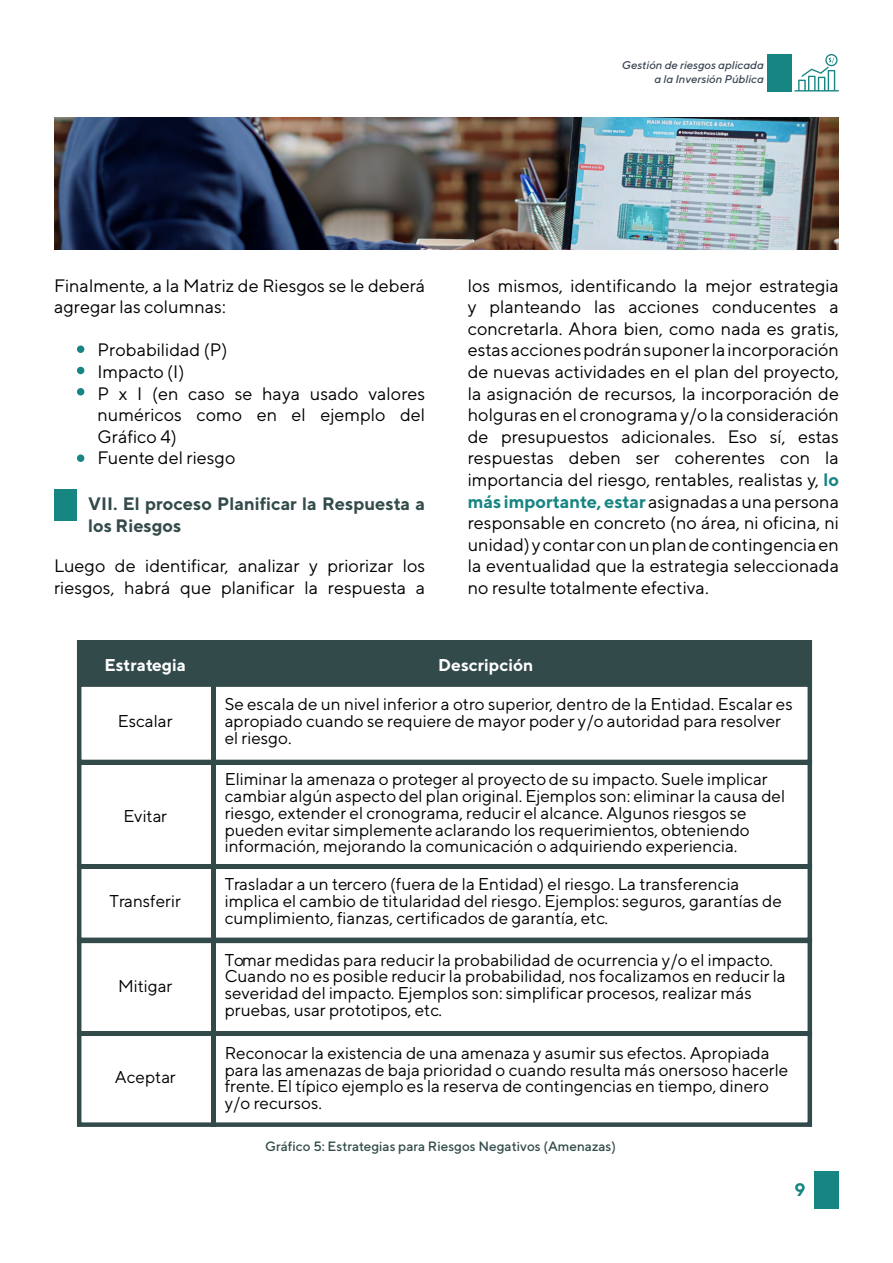
<style>
.page{position:relative;width:893px;height:1263px;background:#fff}
.page>*{position:absolute;margin:0;border:0;box-sizing:border-box;transform-origin:0 0}
.t1{font:18px/21.6px "TT Norms";color:#000}
.t2{font:700 18px/21.6px "TT Norms";color:#334b4b}
.t3{font:700 18px "TT Norms";color:#178582}
.t4{font:17.1px/16.8px "TT Norms";color:#000}
.t5{font:700 17.1px "TT Norms";color:#fff}
.t6{font:500 13.5px "TT Norms";color:#334b4b}
.t7{font:italic 500 11.25px/13.5px "TT Norms";color:#3d4757;text-align:right}
.s1{font-weight:700;color:#178582}
</style>
<div class="page">
<svg style="left:794px;top:54px;width:45px;height:37px"></svg>
<div style="left:767px;top:54px;width:25px;height:38px;background:#178582"></div>
<div style="left:815px;top:1171px;width:24px;height:38px;background:#178582"></div>
<div style="left:54px;top:489px;width:23px;height:31px;background:#178582"></div>
<div style="left:77px;top:345px;width:7px;height:8px;background:#178582;border-radius:50%"></div>
<div style="left:77px;top:367px;width:7px;height:7px;background:#178582;border-radius:50%"></div>
<div style="left:77px;top:388px;width:7px;height:7px;background:#178582;border-radius:50%"></div>
<div style="left:77px;top:454px;width:7px;height:8px;background:#178582;border-radius:50%"></div>
<img style="left:54px;top:117px;width:785px;height:132px">
<div style="left:77px;top:640px;width:137px;height:44px;background:#334a4a"></div>
<div style="left:212px;top:640px;width:600px;height:44px;background:#334a4a"></div>
<svg style="left:76px;top:680px;width:737px;height:447px"></svg>
<p class="t7" style="left:622px;top:58px;width:143px">Gestión de riesgos aplicada a la Inversión Pública</p>
<p class="t1" style="left:54px;top:274px;width:373px">Finalmente, a la Matriz de Riesgos se le deberá agregar las columnas:</p>
<p class="t1" style="left:98px;top:339px;width:329px">Probabilidad (P)<br>Impacto (I)<br>P x I (en caso se haya usado valores numéricos como en el ejemplo del<br>Gráfico 4)<br>Fuente del riesgo</p>
<p class="t2" style="left:88px;top:493px;width:339px">VII. El proceso Planificar la Respuesta a los Riesgos</p>
<p class="t1" style="left:54px;top:555px;width:373px">Luego de identificar, analizar y priorizar los riesgos, habrá que planificar la respuesta a</p>
<p class="t1" style="left:468px;top:274px;width:373px;text-align:justify">los mismos, identificando la mejor estrategia y planteando las acciones conducentes a concretarla. Ahora bien, como nada es gratis, estas acciones podrán suponer la incorporación de nuevas actividades en el plan del proyecto, la asignación de recursos, la incorporación de holguras en el cronograma y/o la consideración de presupuestos adicionales. Eso sí, estas respuestas deben ser coherentes con la importancia del riesgo, rentables, realistas y, <span class="s1">lo más importante, estar</span> asignadas a una persona responsable en concreto (no área, ni oficina, ni unidad) y contar con un plan de contingencia en la eventualidad que la estrategia seleccionada no resulte totalmente efectiva.</p>
<p class="t5" style="left:104px;top:654px;width:83px">Estrategia</p>
<p class="t5" style="left:438px;top:654px;width:96px">Descripción</p>
<p class="t4" style="left:118px;top:713px;width:56px">Escalar</p>
<p class="t4" style="left:123px;top:807px;width:45px">Evitar</p>
<p class="t4" style="left:110px;top:892px;width:73px">Transferir</p>
<p class="t4" style="left:118px;top:977px;width:56px">Mitigar</p>
<p class="t4" style="left:115px;top:1068px;width:62px">Aceptar</p>
<p class="t4" style="left:225px;top:695px;width:569px">Se escala de un nivel inferior a otro superior, dentro de la Entidad. Escalar es apropiado cuando se requiere de mayor poder y/o autoridad para resolver el riesgo.</p>
<p class="t4" style="left:225px;top:771px;width:562px">Eliminar la amenaza o proteger al proyecto de su impacto. Suele implicar cambiar algún aspecto del plan original. Ejemplos son: eliminar la causa del riesgo, extender el cronograma, reducir el alcance. Algunos riesgos se pueden evitar simplemente aclarando los requerimientos, obteniendo información, mejorando la comunicación o adquiriendo experiencia.</p>
<p class="t4" style="left:225px;top:875px;width:559px">Trasladar a un tercero (fuera de la Entidad) el riesgo. La transferencia implica el cambio de titularidad del riesgo. Ejemplos: seguros, garantías de cumplimiento, fianzas, certificados de garantía, etc.</p>
<p class="t4" style="left:225px;top:951px;width:563px">Tomar medidas para reducir la probabilidad de ocurrencia y/o el impacto.<br>Cuando no es posible reducir la probabilidad, nos focalizamos en reducir la severidad del impacto. Ejemplos son: simplificar procesos, realizar más pruebas, usar prototipos, etc.</p>
<p class="t4" style="left:225px;top:1044px;width:565px">Reconocar la existencia de una amenaza y asumir sus efectos. Apropiada para las amenazas de baja prioridad o cuando resulta más onersoso hacerle frente. El típico ejemplo es la reserva de contingencias en tiempo, dinero y/o recursos.</p>
<p class="t6" style="left:265px;top:1138px;width:352px">Gráfico 5: Estrategias para Riesgos Negativos (Amenazas)</p>
<p class="t3" style="left:794px;top:1178px;width:13px">9</p>
</div>
